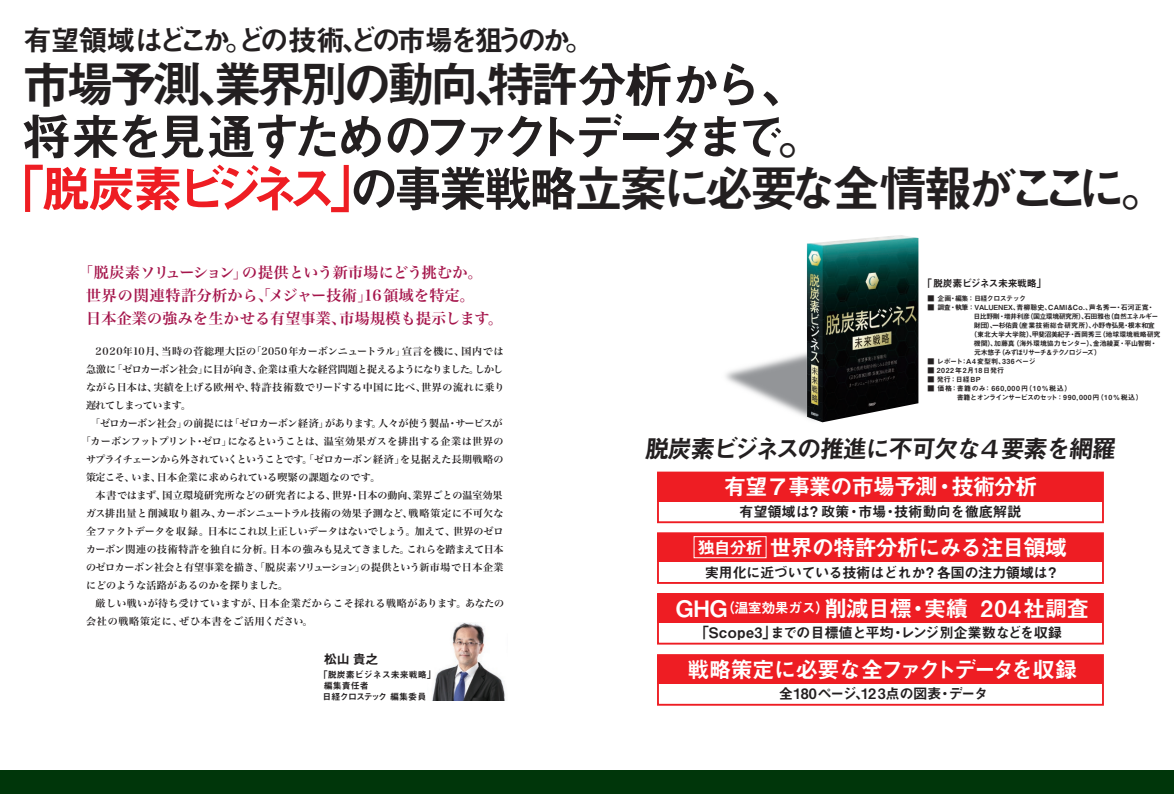
<style>
.page{position:relative;width:1174px;height:794px;background:#fff}
.page>*{position:absolute;margin:0;border:0;box-sizing:border-box;transform-origin:0 0}
.t1{font:50px "Midashi Go Pro MB31";letter-spacing:-.12em;color:#231f20}
.t2{font:50px "Midashi Go Pro MB31";letter-spacing:-.14em;color:#231f20}
.t3{font:29px "Midashi Go Pro MB31";letter-spacing:-.14em;color:#231f20}
.t4{font:24.9px "Midashi Go Pro MB31";color:#231f20}
.t5{font:22.6px "Midashi Go Pro MB31";letter-spacing:-.04em;color:#fff}
.t6{font:22.6px "Midashi Go Pro MB31";letter-spacing:-.06em;color:#fff}
.t7{font:15px/23px "Hira Min Pro W6";letter-spacing:.02em;color:#a5154b}
.t8{font:14.4px "Midashi Go Pro MB31";letter-spacing:-.02em;color:#231f20}
.t9{font:14.4px "Midashi Go Pro MB31";letter-spacing:-.04em;color:#231f20}
.t10{font:13px "Midashi Go Pro MB31";color:#231f20}
.t11{font:10px "Hira Min Pro W6";letter-spacing:.04em;color:#231f20}
.t12{font:10px "Hira Min Pro W6";letter-spacing:-.04em;color:#231f20}
.t13{font:10px "Hira Min Pro W6";color:#231f20}
.t14{font:10px "Hira Min Pro W6";letter-spacing:.02em;color:#231f20}
.t15{font:10px "Hira Min Pro W6";letter-spacing:-.02em;color:#231f20}
.t16{font:10px "Hira Min Pro W6";letter-spacing:.08em;color:#231f20}
.t17{font:10px "Midashi Go Pro MB31";letter-spacing:-.04em;color:#231f20}
.t18{font:9px/11px "Midashi Go Pro MB31";color:#231f20}
.t19{font:7px "Midashi Go Pro MB31";letter-spacing:-.08em;color:#231f20}
.t20{font:7px/9px "Midashi Go Pro MB31";letter-spacing:.08em;color:#231f20}
.t21{font:7px "Midashi Go Pro MB31";letter-spacing:-.02em;color:#231f20}
.t22{font:7px "Midashi Go Pro MB31";color:#231f20}
.t23{font:7px "Midashi Go Pro MB31";letter-spacing:-.16em;color:#231f20}
.s1{color:#ee1d23}
.s2{font-size:48px}
.s3{font-size:17px}
.s4{font-size:14px}
</style>
<div class="page">
<div style="left:0;top:770px;width:596px;height:24px;background:#00360a"></div>
<img style="left:432px;top:622px;width:73px;height:78px">
<div style="left:657px;top:471px;width:446px;height:52px;background:#fff;border:2px solid #ee1d23"></div>
<div style="left:658px;top:472px;width:445px;height:29px;background:#ee1d23"></div>
<div style="left:657px;top:532px;width:446px;height:52px;background:#fff;border:2px solid #ee1d23"></div>
<div style="left:658px;top:533px;width:445px;height:29px;background:#ee1d23"></div>
<div style="left:657px;top:593px;width:446px;height:51px;background:#fff;border:2px solid #ee1d23"></div>
<div style="left:658px;top:594px;width:445px;height:29px;background:#ee1d23"></div>
<div style="left:657px;top:654px;width:446px;height:51px;background:#fff;border:2px solid #ee1d23"></div>
<div style="left:658px;top:655px;width:445px;height:29px;background:#ee1d23"></div>
<div style="left:578px;top:770px;width:596px;height:24px;background:#00360a"></div>
<img style="left:807px;top:235px;width:111px;height:187px">
<div style="left:694px;top:536px;width:72px;height:22px;border:1px solid #fff"></div>
<h2 class="t3" style="left:23px;top:17px;width:572px">有望領域はどこか。どの技術、どの市場を狙うのか。</h2>
<h1 class="t1" style="left:22px;top:44px;width:790px">市場予測、業界別の動向、特許分析から、</h1>
<h1 class="t2" style="left:22px;top:96px;width:560px">将来を見通すためのファクト</h1>
<h1 class="t1" style="left:-5px;top:148px;width:1173px"><span class="s1">「脱炭素ビジネス」</span>の事業戦略立案に必要な全情報がここに<span class="s2">。</span></h1>
<h1 class="t1" style="left:573px;top:96px;width:253px">データまで<span class="s2">。</span></h1>
<h3 class="t7" style="left:86px;top:260px;width:419px;text-indent:-8px">「脱炭素ソリューション」の提供という新市場にどう挑むか。<br>世界の関連特許分析から「、メジャー技術」16領域を特定。<br>日本企業の強みを生かせる有望事業、市場規模も提示します。</h3>
<p class="t11" style="left:96px;top:342px;width:409px">2020年10月、当時の菅総理大臣の「2050年カーボンニュートラル」宣言を機に、国内では</p>
<p class="t12" style="left:86px;top:360px;width:419px">急激に「ゼロカーボン社会」に目が向き、企業は重大な経営問題と捉えるようになりました。しかし</p>
<p class="t14" style="left:86px;top:378px;width:420px">ながら日本は、実績を上げる欧州や、特許技術数でリードする中国に比べ、世界の流れに乗り</p>
<p class="t12" style="left:86px;top:396px;width:107px">遅れてしまっています。</p>
<p class="t12" style="left:86px;top:414px;width:418px">　「ゼロカーボン社会」の前提には「ゼロカーボン経済」があります。人々が使う製品・サービスが</p>
<p class="t14" style="left:81px;top:432px;width:424px">「カーボンフットプリント・ゼロ」になるということは、温室効果ガスを排出する企業は世界の</p>
<p class="t15" style="left:86px;top:450px;width:419px">サプライチェーンから外されていくということです。「ゼロカーボン経済」を見据えた長期戦略の</p>
<p class="t11" style="left:86px;top:468px;width:296px">策定こそ、いま、日本企業に求められている喫緊の課題なのです。</p>
<p class="t13" style="left:96px;top:486px;width:408px">本書ではまず、国立環境研究所などの研究者による、世界・日本の動向、業界ごとの温室効果</p>
<p class="t11" style="left:86px;top:504px;width:419px">ガス排出量と削減取り組み、カーボンニュートラル技術の効果予測など、戦略策定に不可欠な</p>
<p class="t13" style="left:86px;top:522px;width:419px">全ファクトデータを収録。日本にこれ以上正しいデータはないでしょう。加えて、世界のゼロ</p>
<p class="t12" style="left:86px;top:540px;width:419px">カーボン関連の技術特許を独自に分析。日本の強みも見えてきました。これらを踏まえて日本</p>
<p class="t13" style="left:86px;top:558px;width:419px">のゼロカーボン社会と有望事業を描き、「脱炭素ソリューション」の提供という新市場で日本企業</p>
<p class="t14" style="left:86px;top:576px;width:203px">にどのような活路があるのかを探りました。</p>
<p class="t11" style="left:96px;top:594px;width:410px">厳しい戦いが待ち受けていますが、日本企業だからこそ採れる戦略があります。あなたの</p>
<p class="t16" style="left:86px;top:612px;width:228px">会社の戦略策定に、ぜひ本書をご活用ください。</p>
<h3 class="t10" style="left:324px;top:648px;width:56px">松山貴之</h3>
<p class="t18" style="left:322px;top:668px;width:115px;text-indent:-4px">「脱炭素ビジネス未来戦略」編集責任者<br>日経クロステック編集委員</p>
<p class="t17" style="left:922px;top:275px;width:126px">「脱炭素ビジネス未来戦略」</p>
<p class="t19" style="left:927px;top:293px;width:100px">■ 企画・編集：日経クロステック</p>
<p class="t22" style="left:927px;top:302px;width:228px">■ 調査・執筆：VALUENEX、青柳聡史、CAMI&amp;Co.、芦名秀一・石河正寛・</p>
<p class="t19" style="left:973px;top:311px;width:186px">日比野剛・増井利彦（国立環境研究所）、石田雅也（自然エネルギー</p>
<p class="t19" style="left:974px;top:320px;width:182px">財団）、一杉佑貴（産業技術総合研究所）、小野寺弘晃・根本和宜</p>
<p class="t21" style="left:970px;top:329px;width:192px">（東北大学大学院）、甲斐沼美紀子・西岡秀三（地球環境戦略研究</p>
<p class="t21" style="left:974px;top:338px;width:185px">機関）、加藤真（海外環境協力センター）、金池綾夏・平山智樹・</p>
<p class="t23" style="left:974px;top:347px;width:128px">元木悠子（みずほリサーチ＆テクノロジーズ）</p>
<p class="t22" style="left:927px;top:356px;width:110px">■ レポート：A4変型判、336ページ</p>
<p class="t20" style="left:927px;top:365px;width:85px">■ 2022年2月18日発行 　</p>
<p class="t21" style="left:927px;top:374px;width:55px">■ 発行：日経BP</p>
<p class="t20" style="left:956px;top:383px;width:188px;text-indent:-29px">■ 価格：書籍のみ：660,000円（10％税込）<br>書籍とオンラインサービスのセット：990,000円（10％税込）</p>
<h3 class="t4" style="left:644px;top:429px;width:476px">脱炭素ビジネスの推進に不可欠な４要素を網羅</h3>
<h3 class="t6" style="left:724px;top:469px;width:315px">有望７事業の市場予測・技術分析</h3>
<h3 class="t8" style="left:739px;top:500px;width:284px">有望領域は？政策・市場・技術動向を徹底解説</h3>
<h3 class="t6" style="left:698px;top:529px;width:371px"><span class="s3">独自分析</span> 世界の特許分析にみる注目領域</h3>
<h3 class="t9" style="left:704px;top:560px;width:356px">実用化に近づいている技術はどれか？各国の注力領域は？</h3>
<h3 class="t5" style="left:675px;top:590px;width:415px">GHG<span class="s4">（温室効果ガス）</span>削減目標・実績 204社調査</h3>
<h3 class="t8" style="left:694px;top:621px;width:369px">「Scope3」までの目標値と平均・レンジ別企業数などを収録</h3>
<h3 class="t5" style="left:687px;top:651px;width:392px">戦略策定に必要な全ファクトデータを収録</h3>
<h3 class="t9" style="left:778px;top:682px;width:211px">全180ページ、123点の図表・データ</h3>
</div>
